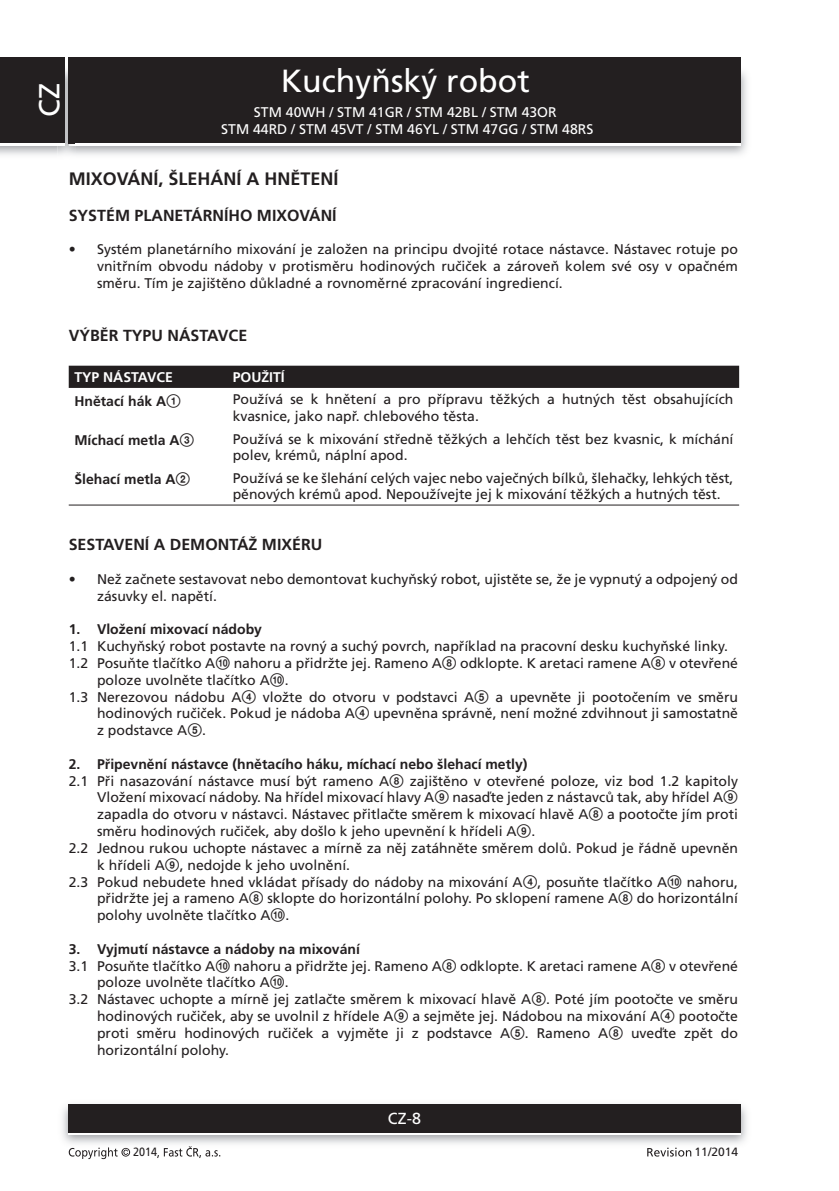
<style>
.page{position:relative;width:839px;height:1191px;background:#fff}
.page>*{position:absolute;margin:0;border:0;box-sizing:border-box;transform-origin:0 0}
.t1{font:32px "Frutiger CE";color:#fff}
.t2{font:29px "Frutiger CE";color:#fff}
.t3{font:700 18px "Frutiger CE";color:#231f20}
.t4{font:700 16px "Frutiger CE";color:#231f20}
.t5{font:16px "Frutiger CE";color:#fff}
.t6{font:14px/16.8px "Frutiger CE";color:#231f20}
.t7{font:700 14px "Frutiger CE";color:#231f20}
.t8{font:14px/16.8px "Frutiger CE";color:#fff;text-align:center}
.t9{font:700 14px "Frutiger CE";color:#fff}
.t10{font:12px "Frutiger CE";color:#231f20}
.t11{font:12px "Frutiger CE";color:#231f20;scale:.9 1}
.s1{font-family:"Zz 3";font-weight:400}
.s2{font-family:"Zz 3"}
</style>
<div class="page">
<div style="left:69px;top:57px;width:672px;height:86px;background:#231f20"></div>
<img style="left:62px;top:1104px;width:685px;height:40px">
<div style="left:69px;top:1107px;width:672px;height:28px;background:linear-gradient(to right,#fff,#fff)"></div>
<div style="left:69px;top:1104px;width:672px;height:28px;background:#231f20"></div>
<img style="left:57px;top:63px;width:19px;height:94px">
<img style="left:69px;top:72px;width:7px;height:74px">
<div style="left:0;top:60px;width:65px;height:86px;background:#fff"></div>
<div style="left:0;top:57px;width:65px;height:86px;background:#231f20"></div>
<div style="left:69px;top:57px;width:6px;height:86px;background:#231f20"></div>
<svg style="left:69px;top:1147px;width:61px;height:12px"></svg>
<svg style="left:157px;top:1146px;width:63px;height:12px"></svg>
<svg style="left:647px;top:1147px;width:44px;height:9px"></svg>
<div style="left:69px;top:366px;width:670px;height:22px;background:#231f20"></div>
<hr style="left:69px;top:504px;width:670px;height:1px;background:#231f20">
<h2 class="t2" style="left:38px;top:117px;width:35px;rotate:-90deg">CZ</h2>
<h1 class="t1" style="left:281px;top:68px;width:250px">Kuchyňský robot</h1>
<p class="t8" style="left:221px;top:105px;width:373px">STM 40WH / STM 41GR / STM 42BL / STM 43OR<br>STM 44RD / STM 45VT / STM 46YL / STM 47GG / STM 48RS</p>
<p class="t3" style="left:69px;top:171px;width:271px">MIXOVÁNÍ, ŠLEHÁNÍ A HNĚTENÍ</p>
<p class="t4" style="left:69px;top:209px;width:269px">SYSTÉM PLANETÁRNÍHO MIXOVÁNÍ</p>
<p class="t6" style="left:97px;top:242px;width:642px;text-align:justify;text-indent:-28px">• Systém planetárního mixování je založen na principu dvojité rotace nástavce. Nástavec rotuje po vnitřním obvodu nádoby v protisměru hodinových ručiček a zároveň kolem své osy v opačném směru. Tím je zajištěno důkladné a rovnoměrné zpracování ingrediencí.</p>
<p class="t4" style="left:69px;top:329px;width:180px">VÝBĚR TYPU NÁSTAVCE</p>
<p class="t9" style="left:74px;top:372px;width:100px">TYP NÁSTAVCE</p>
<p class="t9" style="left:233px;top:372px;width:54px">POUŽITÍ</p>
<p class="t7" style="left:74px;top:395px;width:108px">Hnětací hák A<span class="s1">1</span></p>
<p class="t6" style="left:233px;top:392px;width:502px">Používá se k hnětení a pro přípravu těžkých a hutných těst obsahujících kvasnice, jako např. chlebového těsta.</p>
<p class="t7" style="left:74px;top:434px;width:121px">Míchací metla A<span class="s1">3</span></p>
<p class="t6" style="left:233px;top:431px;width:502px">Používá se k mixování středně těžkých a lehčích těst bez kvasnic, k míchání polev, krémů, náplní apod.</p>
<p class="t7" style="left:74px;top:473px;width:117px">Šlehací metla A<span class="s1">2</span></p>
<p class="t6" style="left:233px;top:470px;width:502px">Používá se ke šlehání celých vajec nebo vaječných bílků, šlehačky, lehkých těst, pěnových krémů apod. Nepoužívejte jej k mixování těžkých a hutných těst.</p>
<p class="t4" style="left:69px;top:538px;width:255px">SESTAVENÍ A DEMONTÁŽ MIXÉRU</p>
<p class="t6" style="left:97px;top:572px;width:642px;text-indent:-28px">• Než začnete sestavovat nebo demontovat kuchyňský robot, ujistěte se, že je vypnutý a odpojený od zásuvky el. napětí.</p>
<p class="t7" style="left:69px;top:624px;width:195px">1. Vložení mixovací nádoby</p>
<p class="t6" style="left:69px;top:639px;width:660px">1.1 Kuchyňský robot postavte na rovný a suchý povrch, například na pracovní desku kuchyňské linky.</p>
<p class="t6" style="left:69px;top:656px;width:670px">1.2 Posuňte tlačítko A<span class="s2">0</span> nahoru a přidržte jej. Rameno A<span class="s2">8</span> odklopte. K aretaci ramene A<span class="s2">8</span> v otevřené</p>
<p class="t6" style="left:97px;top:672px;width:193px">poloze uvolněte tlačítko A<span class="s2">0</span>.</p>
<p class="t6" style="left:69px;top:689px;width:670px">1.3 Nerezovou nádobu A<span class="s2">4</span> vložte do otvoru v podstavci A<span class="s2">5</span> a upevněte ji pootočením ve směru</p>
<p class="t6" style="left:97px;top:706px;width:642px">hodinových ručiček. Pokud je nádoba A<span class="s2">4</span> upevněna správně, není možné zdvihnout ji samostatně</p>
<p class="t6" style="left:97px;top:723px;width:110px">z podstavce A<span class="s2">5</span>.</p>
<p class="t7" style="left:69px;top:758px;width:460px">2. Připevnění nástavce (hnětacího háku, míchací nebo šlehací metly)</p>
<p class="t6" style="left:69px;top:773px;width:670px">2.1 Při nasazování nástavce musí být rameno A<span class="s2">8</span> zajištěno v otevřené poloze, viz bod 1.2 kapitoly</p>
<p class="t6" style="left:97px;top:790px;width:642px">Vložení mixovací nádoby. Na hřídel mixovací hlavy A<span class="s2">9</span> nasaďte jeden z nástavců tak, aby hřídel A<span class="s2">9</span></p>
<p class="t6" style="left:97px;top:807px;width:642px">zapadla do otvoru v nástavci. Nástavec přitlačte směrem k mixovací hlavě A<span class="s2">8</span> a pootočte jím proti</p>
<p class="t6" style="left:97px;top:824px;width:440px">směru hodinových ručiček, aby došlo k jeho upevnění k hřídeli A<span class="s2">9</span>.</p>
<p class="t6" style="left:69px;top:840px;width:670px">2.2 Jednou rukou uchopte nástavec a mírně za něj zatáhněte směrem dolů. Pokud je řádně upevněn</p>
<p class="t6" style="left:97px;top:857px;width:254px">k hřídeli A<span class="s2">9</span>, nedojde k jeho uvolnění.</p>
<p class="t6" style="left:69px;top:874px;width:670px">2.3 Pokud nebudete hned vkládat přísady do nádoby na mixování A<span class="s2">4</span>, posuňte tlačítko A<span class="s2">0</span> nahoru,</p>
<p class="t6" style="left:97px;top:891px;width:642px">přidržte jej a rameno A<span class="s2">8</span> sklopte do horizontální polohy. Po sklopení ramene A<span class="s2">8</span> do horizontální</p>
<p class="t6" style="left:97px;top:908px;width:194px">polohy uvolněte tlačítko A<span class="s2">0</span>.</p>
<p class="t7" style="left:69px;top:943px;width:293px">3. Vyjmutí nástavce a nádoby na mixování</p>
<p class="t6" style="left:69px;top:958px;width:670px">3.1 Posuňte tlačítko A<span class="s2">0</span> nahoru a přidržte jej. Rameno A<span class="s2">8</span> odklopte. K aretaci ramene A<span class="s2">8</span> v otevřené</p>
<p class="t6" style="left:97px;top:975px;width:193px">poloze uvolněte tlačítko A<span class="s2">0</span>.</p>
<p class="t6" style="left:69px;top:992px;width:670px">3.2 Nástavec uchopte a mírně jej zatlačte směrem k mixovací hlavě A<span class="s2">8</span>. Poté jím pootočte ve směru</p>
<p class="t6" style="left:97px;top:1008px;width:642px">hodinových ručiček, aby se uvolnil z hřídele A<span class="s2">9</span> a sejměte jej. Nádobou na mixování A<span class="s2">4</span> pootočte</p>
<p class="t6" style="left:97px;top:1025px;width:642px">proti směru hodinových ručiček a vyjměte ji z podstavce A<span class="s2">5</span>. Rameno A<span class="s2">8</span> uveďte zpět do</p>
<p class="t6" style="left:97px;top:1042px;width:133px">horizontální polohy.</p>
<p class="t5" style="left:388px;top:1112px;width:34px">CZ-8</p>
<p class="t11" style="left:133px;top:1147px;width:28px">2014</p>
<p class="t10" style="left:694px;top:1147px;width:45px">11/2014</p>
</div>
